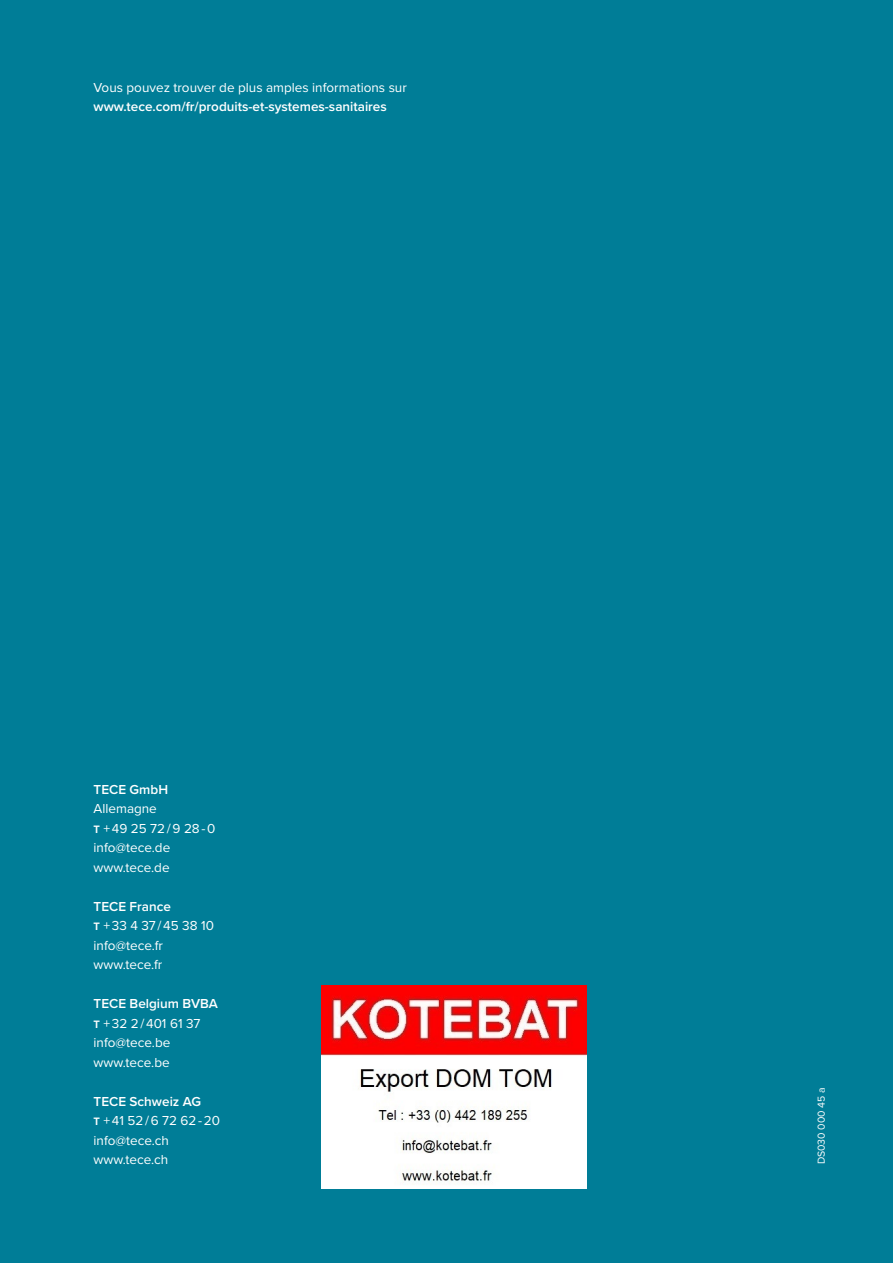
<style>
.page{position:relative;width:893px;height:1263px;background:#007d97}
.page>*{position:absolute;margin:0;border:0;box-sizing:border-box;transform-origin:0 0}
.t1{font:13.5px/19.5px "Proxima Nova";color:#fff}
.t2{font:600 13.5px "Proxima Nova";color:#fff}
.t3{font:10.5px "Proxima Nova";color:#fff}
.s1{font-weight:600}
</style>
<div class="page">
<img style="left:322px;top:986px;width:265px;height:202px">
<p class="t1" style="left:94px;top:77px;width:315px">Vous pouvez trouver de plus amples informations sur</p>
<p class="t2" style="left:94px;top:97px;width:295px">www.tece.com/fr/produits-et-systemes-sanitaires</p>
<p class="t2" style="left:94px;top:779px;width:76px">TECE GmbH</p>
<p class="t1" style="left:94px;top:799px;width:123px">Allemagne<br><span class="s1">t</span> + 49 25 72 / 9 28 - 0 info@tece.de www.tece.de</p>
<p class="t1" style="left:94px;top:896px;width:122px"><span class="s1">TECE France<br>T</span> + 33 4 37 / 45 38 10 info@tece.fr www.tece.fr</p>
<p class="t1" style="left:94px;top:993px;width:126px"><span class="s1">TECE Belgium BVBA<br>T</span> + 32 2 / 401 61 37 info@tece.be www.tece.be</p>
<p class="t1" style="left:94px;top:1091px;width:128px"><span class="s1">TECE Schweiz AG<br>t</span> + 41 52 / 6 72 62 - 20 info@tece.ch www.tece.ch</p>
<p class="t3" style="left:814px;top:1164px;width:79px;rotate:-90deg">DS030 000 45 a</p>
</div>
